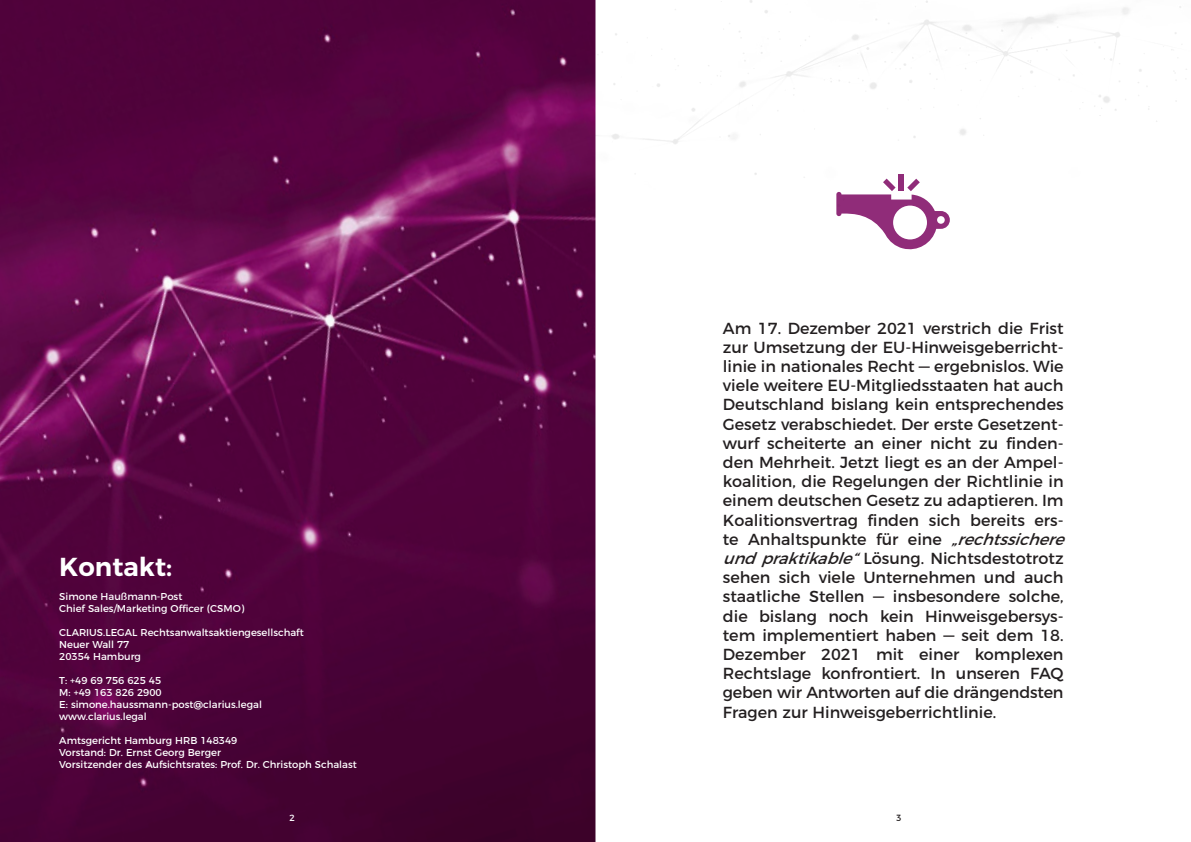
<style>
.page{position:relative;width:1191px;height:842px;background:#fff}
.page>*{position:absolute;margin:0;border:0;box-sizing:border-box;transform-origin:0 0}
.Textkörper{font:600 26px "Montserrat";color:#fff}
.Textkörper-2{font:16px/19.2px "Montserrat";color:#231f20}
.Textkörper-3{font:10px "Montserrat";color:#fff}
.t1{font:9px "Montserrat";color:#fff}
.t2{font:9px "Montserrat";color:#231f20}
.s1{font-style:italic}
</style>
<div class="page">
<img style="left:0;top:0;width:595px;height:842px">
<img style="left:595px;top:0;width:592px;height:282px">
<p class="Textkörper" style="left:59px;top:546px;width:114px">Kontakt:</p>
<p class="Textkörper-3" style="left:59px;top:588px;width:125px">Simone Haußmann-Post</p>
<p class="Textkörper-3" style="left:59px;top:600px;width:186px">Chief Sales/Marketing Officer (CSMO)</p>
<p class="Textkörper-3" style="left:59px;top:624px;width:246px">CLARIUS.LEGAL Rechtsanwaltsaktiengesellschaft</p>
<p class="Textkörper-3" style="left:59px;top:636px;width:72px">Neuer Wall 77</p>
<p class="Textkörper-3" style="left:59px;top:648px;width:83px">20354 Hamburg</p>
<p class="Textkörper-3" style="left:59px;top:672px;width:103px">T: +49 69 756 625 45</p>
<p class="Textkörper-3" style="left:59px;top:684px;width:104px">M: +49 163 826 2900</p>
<p class="Textkörper-3" style="left:59px;top:696px;width:204px">E: simone.haussmann-post@clarius.legal</p>
<p class="Textkörper-3" style="left:59px;top:708px;width:89px">www.clarius.legal</p>
<p class="Textkörper-3" style="left:59px;top:732px;width:180px">Amtsgericht Hamburg HRB 148349</p>
<p class="Textkörper-3" style="left:59px;top:744px;width:163px">Vorstand: Dr. Ernst Georg Berger</p>
<p class="Textkörper-3" style="left:59px;top:756px;width:299px">Vorsitzender des Aufsichtsrates: Prof. Dr. Christoph Schalast</p>
<p class="Textkörper-2" style="left:723px;top:317px;width:350px">Am 17. Dezember 2021 verstrich die Frist zur Umsetzung der EU-Hinweisgeberricht&shy;linie in nationales Recht — ergebnislos. Wie viele weitere EU-Mitgliedsstaaten hat auch Deutschland bislang kein entsprechendes Gesetz verabschiedet. Der erste Gesetzent&shy;wurf scheiterte an einer nicht zu finden&shy;den Mehrheit. Jetzt liegt es an der Ampel&shy;koalition, die Regelungen der Richtlinie in einem deutschen Gesetz zu adaptieren. Im Koalitionsvertrag finden sich bereits ers&shy;te Anhaltspunkte für eine <span class="s1">„rechtssichere undpraktikable“</span>Lösung. Nichtsdestotrotz sehen sich viele Unternehmen und auch staatliche Stellen — insbesondere solche, die bislang noch kein Hinweisgebersys&shy;tem implementiert haben — seit dem 18.<br>Dezember 2021 mit einer komplexen Rechtslage konfrontiert. In unseren FAQ geben wir Antworten auf die drängendsten Fragen zur Hinweisgeberrichtlinie.</p>
<p class="t1" style="left:289px;top:810px;width:7px">2</p>
<p class="t2" style="left:896px;top:810px;width:6px">3</p>
</div>
